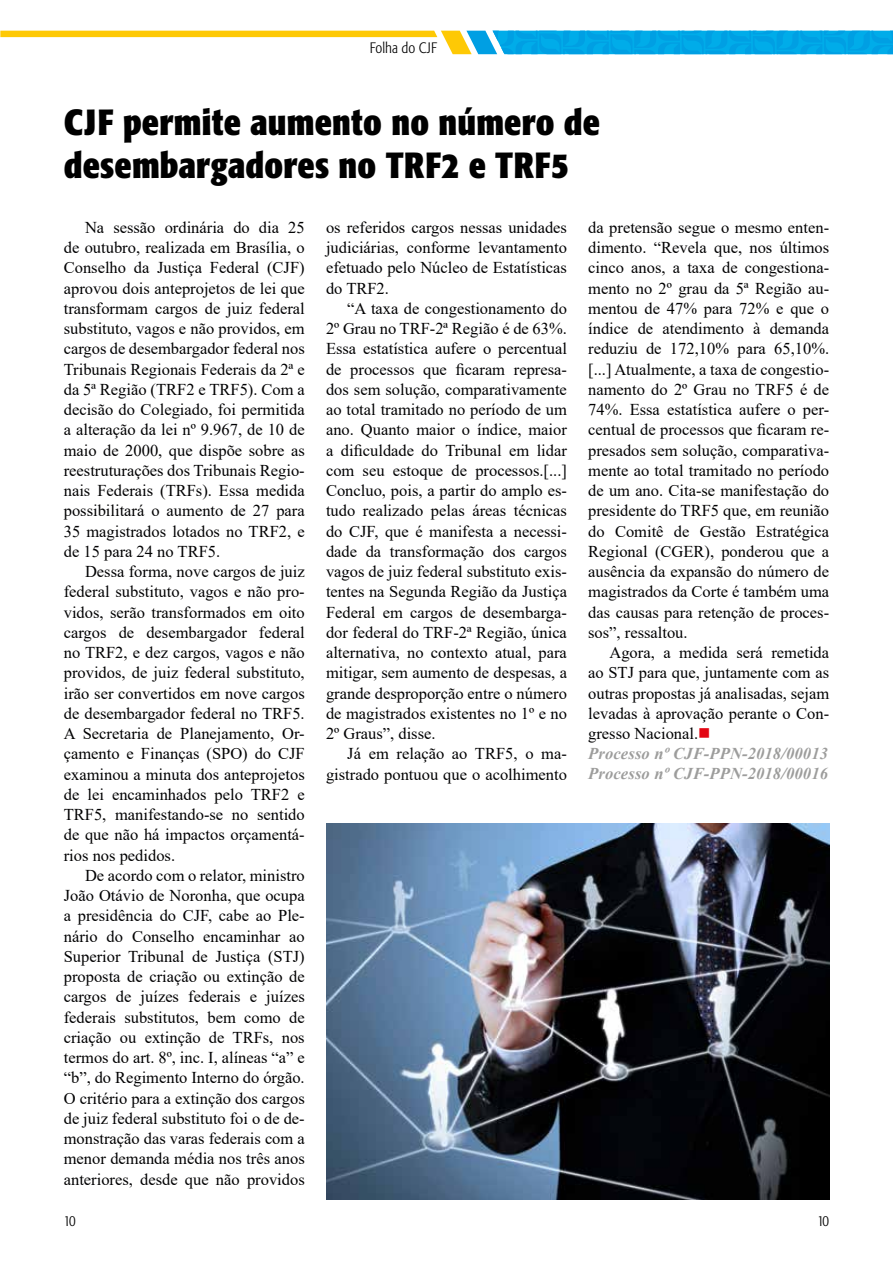
<style>
.page{position:relative;width:893px;height:1263px;background:#fff}
.page>*{position:absolute;margin:0;border:0;box-sizing:border-box;transform-origin:0 0}
.t1{font:700 condensed 36px/43.2px "Formata";letter-spacing:.005em;color:#000}
.t2{font:16.5px/20.2px "Times New Roman";color:#020203;text-align:justify}
.t3{font:300 condensed 15px "Formata";color:#000}
.s1{color:#e30613}
.s2{font-weight:700;font-style:italic;color:#9d9d9c}
</style>
<div class="page">
<svg style="left:0;top:31px;width:893px;height:23px"></svg>
<img style="left:326px;top:824px;width:503px;height:375px">
<p class="t3" style="left:370px;top:39px;width:69px">Folha do CJF</p>
<h1 class="t1" style="left:64px;top:100px;width:538px">CJF permite aumento no número de desembargadores no TRF2 e TRF5</h1>
<p class="t2" style="left:326px;top:217px;width:242px">os referidos cargos nessas unidades judiciárias, conforme levantamento efetuado pelo Núcleo de Estatísticas do TRF2.</p>
<p class="t2" style="left:326px;top:298px;width:242px;text-indent:21px">“A taxa de congestionamento do 2º Grau no TRF-2ª Região é de 63%.<br>Essa estatística aufere o percentual de processos que ficaram represa&shy;dos sem solução, comparativamente ao total tramitado no período de um ano. Quanto maior o índice, maior a dificuldade do Tribunal em lidar com seu estoque de processos.[...] Concluo, pois, a partir do amplo es&shy;tudo realizado pelas áreas técnicas do CJF, que é manifesta a necessi&shy;dade da transformação dos cargos vagos de juiz federal substituto exis&shy;tentes na Segunda Região da Justiça Federal em cargos de desembarga&shy;dor federal do TRF-2ª Região, única alternativa, no contexto atual, para mitigar, sem aumento de despesas, a grande desproporção entre o número de magistrados existentes no 1º e no 2º Graus”, disse.</p>
<p class="t2" style="left:326px;top:743px;width:242px;text-align:right">Já em relação ao TRF5, o ma&shy;gistrado pontuou que o acolhimento</p>
<p class="t2" style="left:588px;top:217px;width:242px">da pretensão segue o mesmo enten&shy;dimento. “Revela que, nos últimos cinco anos, a taxa de congestiona&shy;mento no 2º grau da 5ª Região au&shy;mentou de 47% para 72% e que o índice de atendimento à demanda reduziu de 172,10% para 65,10%. [...] Atualmente, a taxa de congestio&shy;namento do 2º Grau no TRF5 é de 74%. Essa estatística aufere o per&shy;centual de processos que ficaram re&shy;presados sem solução, comparativa&shy;mente ao total tramitado no período de um ano. Cita-se manifestação do presidente do TRF5 que, em reunião do Comitê de Gestão Estratégica Regional (CGER), ponderou que a ausência da expansão do número de magistrados da Corte é também uma das causas para retenção de proces&shy;sos”, ressaltou.</p>
<p class="t2" style="left:588px;top:642px;width:242px;text-align:left;text-indent:21px">Agora, a medida será remetida ao STJ para que, juntamente com as outras propostas já analisadas, sejam levadas à aprovação perante o Con&shy;gresso Nacional.<span class="s1">■<br></span><span class="s2">Processo nº CJF-PPN-2018/00013<br>Processo nº CJF-PPN-2018/00016</span></p>
<p class="t2" style="left:64px;top:217px;width:242px;text-indent:21px">Na sessão ordinária do dia 25 de outubro, realizada em Brasília, o Conselho da Justiça Federal (CJF) aprovou dois anteprojetos de lei que transformam cargos de juiz federal substituto, vagos e não providos, em cargos de desembargador federal nos Tribunais Regionais Federais da 2ª e da 5ª Região (TRF2 e TRF5). Com a decisão do Colegiado, foi permitida a alteração da lei nº 9.967, de 10 de maio de 2000, que dispõe sobre as reestruturações dos Tribunais Regio&shy;nais Federais (TRFs). Essa medida possibilitará o aumento de 27 para 35 magistrados lotados no TRF2, e de 15 para 24 no TRF5.</p>
<p class="t2" style="left:64px;top:561px;width:242px;text-indent:21px">Dessa forma, nove cargos de juiz federal substituto, vagos e não pro&shy;vidos, serão transformados em oito cargos de desembargador federal no TRF2, e dez cargos, vagos e não providos, de juiz federal substituto, irão ser convertidos em nove cargos de desembargador federal no TRF5.<br>A Secretaria de Planejamento, Or&shy;çamento e Finanças (SPO) do CJF examinou a minuta dos anteprojetos de lei encaminhados pelo TRF2 e TRF5, manifestando-se no sentido de que não há impactos orçamentá&shy;rios nos pedidos.</p>
<p class="t2" style="left:64px;top:865px;width:242px;text-indent:21px">De acordo com o relator, ministro João Otávio de Noronha, que ocupa a presidência do CJF, cabe ao Ple&shy;nário do Conselho encaminhar ao Superior Tribunal de Justiça (STJ) proposta de criação ou extinção de cargos de juízes federais e juízes federais substitutos, bem como de criação ou extinção de TRFs, nos termos do art. 8º, inc. I, alíneas “a” e “b”, do Regimento Interno do órgão.<br>O critério para a extinção dos cargos de juiz federal substituto foi o de de&shy;monstração das varas federais com a menor demanda média nos três anos anteriores, desde que não providos</p>
<p class="t3" style="left:64px;top:1212px;width:13px">10</p>
<p class="t3" style="left:817px;top:1212px;width:13px">10</p>
</div>
